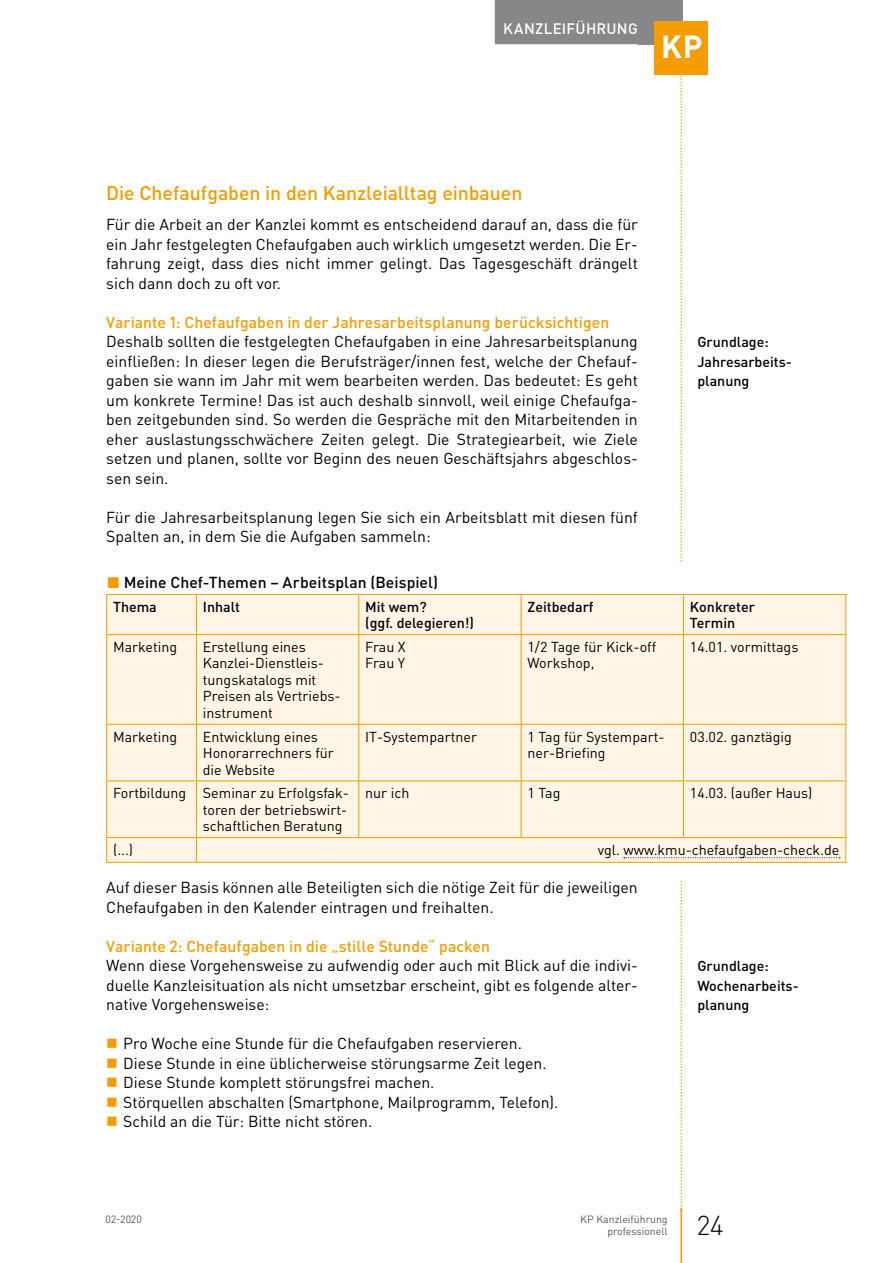
<style>
.page{position:relative;width:893px;height:1263px;background:#fff}
.page>*{position:absolute;margin:0;border:0;box-sizing:border-box;transform-origin:0 0}
.t1{font:700 31.5px "DIN Pro";color:#fff}
.t2{font:300 27px "DIN Pro";color:#000}
.t3{font:500 19.5px "DIN Pro";color:#f59c00}
.t4{font:15.75px/19.5px "DIN Pro";color:#000;text-align:justify}
.t5{font:500 15.75px "DIN Pro";letter-spacing:.005em;color:#f59c00}
.t6{font:500 15.75px "DIN Pro";letter-spacing:.005em;color:#000}
.t7{font:500 15px "DIN Pro";letter-spacing:.015em;color:#fff}
.t8{font:14.25px/16.5px "DIN Pro";color:#000}
.t9{font:500 14.25px/19.5px "DIN Pro";color:#000}
.t10{font:10.5px/12.8px "DIN Pro";color:#575756;text-align:right}
.s1{color:#f59c00}
</style>
<div class="page">
<hr style="left:680px;top:1208px;width:2px;height:55px;background:#f59c00">
<div style="left:495px;top:0;width:151px;height:44px;background:#878787"></div>
<div style="left:107px;top:595px;width:517px;height:267px;background:#fef5e6"></div>
<hr style="left:196px;top:837px;width:163px;height:1px;background:#f59c00">
<svg style="left:196px;top:838px;width:1px;height:24px"></svg>
<hr style="left:359px;top:837px;width:162px;height:1px;background:#f59c00">
<hr style="left:521px;top:837px;width:162px;height:1px;background:#f59c00">
<hr style="left:196px;top:862px;width:163px;height:1px;background:#f59c00">
<hr style="left:359px;top:862px;width:162px;height:1px;background:#f59c00">
<hr style="left:521px;top:862px;width:162px;height:1px;background:#f59c00">
<hr style="left:106px;top:594px;width:90px;height:1px;background:#f59c00">
<hr style="left:106px;top:595px;width:1px;height:39px;background:#f59c00">
<hr style="left:196px;top:594px;width:163px;height:1px;background:#f59c00">
<hr style="left:196px;top:595px;width:1px;height:39px;background:#f59c00">
<hr style="left:359px;top:594px;width:162px;height:1px;background:#f59c00">
<hr style="left:358px;top:595px;width:1px;height:39px;background:#f59c00">
<hr style="left:521px;top:594px;width:162px;height:1px;background:#f59c00">
<hr style="left:521px;top:595px;width:1px;height:39px;background:#f59c00">
<hr style="left:106px;top:634px;width:90px;height:1px;background:#f59c00">
<hr style="left:106px;top:635px;width:1px;height:89px;background:#f59c00">
<hr style="left:196px;top:634px;width:163px;height:1px;background:#f59c00">
<hr style="left:196px;top:635px;width:1px;height:89px;background:#f59c00">
<hr style="left:359px;top:634px;width:162px;height:1px;background:#f59c00">
<hr style="left:358px;top:635px;width:1px;height:89px;background:#f59c00">
<hr style="left:521px;top:634px;width:162px;height:1px;background:#f59c00">
<hr style="left:521px;top:635px;width:1px;height:89px;background:#f59c00">
<hr style="left:106px;top:724px;width:90px;height:1px;background:#f59c00">
<hr style="left:106px;top:725px;width:1px;height:55px;background:#f59c00">
<hr style="left:196px;top:724px;width:163px;height:1px;background:#f59c00">
<hr style="left:196px;top:725px;width:1px;height:55px;background:#f59c00">
<hr style="left:359px;top:724px;width:162px;height:1px;background:#f59c00">
<hr style="left:358px;top:725px;width:1px;height:55px;background:#f59c00">
<hr style="left:521px;top:724px;width:162px;height:1px;background:#f59c00">
<hr style="left:521px;top:725px;width:1px;height:55px;background:#f59c00">
<hr style="left:106px;top:780px;width:90px;height:1px;background:#f59c00">
<hr style="left:106px;top:781px;width:1px;height:56px;background:#f59c00">
<hr style="left:196px;top:780px;width:163px;height:1px;background:#f59c00">
<hr style="left:196px;top:781px;width:1px;height:56px;background:#f59c00">
<hr style="left:359px;top:780px;width:162px;height:1px;background:#f59c00">
<hr style="left:358px;top:781px;width:1px;height:56px;background:#f59c00">
<hr style="left:521px;top:780px;width:162px;height:1px;background:#f59c00">
<hr style="left:521px;top:781px;width:1px;height:56px;background:#f59c00">
<hr style="left:106px;top:837px;width:90px;height:1px;background:#f59c00">
<svg style="left:106px;top:838px;width:1px;height:24px"></svg>
<hr style="left:106px;top:862px;width:90px;height:1px;background:#f59c00">
<svg style="left:624px;top:0;width:222px;height:1212px"></svg>
<p class="t7" style="left:503px;top:18px;width:136px">Kanzleiführung</p>
<h1 class="t1" style="left:661px;top:26px;width:43px">KP</h1>
<p class="t3" style="left:106px;top:180px;width:418px">Die Chefaufgaben in den Kanzleialltag einbauen</p>
<p class="t4" style="left:106px;top:214px;width:533px">Für die Arbeit an der Kanzlei kommt es entscheidend darauf an, dass die für ein Jahr festgelegten Chefaufgaben auch wirklich umgesetzt werden. Die Er&shy;fahrung zeigt, dass dies nicht immer gelingt. Das Tagesgeschäft drängelt sich dann doch zu oft vor.</p>
<p class="t5" style="left:106px;top:311px;width:504px">Variante 1: Chefaufgaben in der Jahresarbeitsplanung berücksichtigen</p>
<p class="t4" style="left:106px;top:331px;width:533px">Deshalb sollten die festgelegten Chefaufgaben in eine Jahresarbeitsplanung einfließen: In dieser legen die Berufsträger/innen fest, welche der Chefauf&shy;gaben sie wann im Jahr mit wem bearbeiten werden. Das bedeutet: Es geht um konkrete Termine! Das ist auch deshalb sinnvoll, weil einige Chefaufga&shy;ben zeitgebunden sind. So werden die Gespräche mit den Mitarbeitenden in eher auslastungsschwächere Zeiten gelegt. Die Strategiearbeit, wie Ziele setzen und planen, sollte vor Beginn des neuen Geschäftsjahrs abgeschlos&shy;sen sein.</p>
<p class="t4" style="left:106px;top:507px;width:533px">Für die Jahresarbeitsplanung legen Sie sich ein Arbeitsblatt mit diesen fünf<br>Spalten an, in dem Sie die Aufgaben sammeln:</p>
<p class="t6" style="left:107px;top:572px;width:333px"><span class="s1">◼</span> Meine Chef-Themen – Arbeitsplan (Beispiel)</p>
<p class="t9" style="left:113px;top:596px;width:45px">Thema</p>
<p class="t9" style="left:203px;top:596px;width:39px">Inhalt</p>
<p class="t9" style="left:365px;top:598px;width:110px;line-height:16.5px">Mit wem?<br>(ggf. delegieren!)</p>
<p class="t9" style="left:527px;top:596px;width:68px">Zeitbedarf</p>
<p class="t9" style="left:690px;top:598px;width:67px;line-height:16.5px">Konkreter<br>Termin</p>
<p class="t8" style="left:113px;top:638px;width:66px">Marketing</p>
<p class="t8" style="left:203px;top:638px;width:139px">Erstellung eines<br>Kanzlei-Dienstleis&shy;tungskatalogs mit<br>Preisen als Vertriebs&shy;instrument</p>
<p class="t8" style="left:365px;top:638px;width:42px">Frau X<br>Frau Y</p>
<p class="t8" style="left:527px;top:638px;width:130px">1/2 Tage für Kick-off<br>Workshop,</p>
<p class="t8" style="left:690px;top:638px;width:110px">14.01. vormittags</p>
<p class="t8" style="left:113px;top:727px;width:66px">Marketing</p>
<p class="t8" style="left:203px;top:727px;width:132px">Entwicklung eines<br>Honorarrechners für die Website</p>
<p class="t8" style="left:365px;top:727px;width:113px">IT-Systempartner</p>
<p class="t8" style="left:528px;top:727px;width:138px">1 Tag für Systempart&shy;ner-Briefing</p>
<p class="t8" style="left:690px;top:727px;width:103px">03.02. ganztägig</p>
<p class="t8" style="left:203px;top:784px;width:147px;text-align:justify;text-indent:-90px">Fortbildung Seminar zu Erfolgsfak&shy;toren der betriebswirt&shy;schaftlichen Beratung</p>
<p class="t8" style="left:365px;top:784px;width:46px">nur ich</p>
<p class="t8" style="left:528px;top:784px;width:34px">1 Tag</p>
<p class="t8" style="left:690px;top:784px;width:124px">14.03. (außer Haus)</p>
<p class="t8" style="left:113px;top:841px;width:22px">(...)</p>
<p class="t8" style="left:598px;top:841px;width:243px">vgl. www.kmu-chefaufgaben-check.de</p>
<p class="t4" style="left:106px;top:877px;width:533px">Auf dieser Basis können alle Beteiligten sich die nötige Zeit für die jeweiligen<br>Chefaufgaben in den Kalender eintragen und freihalten.</p>
<p class="t5" style="left:106px;top:935px;width:385px">Variante 2: Chefaufgaben in die „stille Stunde“ packen</p>
<p class="t4" style="left:106px;top:955px;width:533px">Wenn diese Vorgehensweise zu aufwendig oder auch mit Blick auf die indivi&shy;duelle Kanzleisituation als nicht umsetzbar erscheint, gibt es folgende alter&shy;native Vorgehensweise:</p>
<p class="t4" style="left:123px;top:1033px;width:437px;text-align:left">Pro Woche eine Stunde für die Chefaufgaben reservieren.<br>Diese Stunde in eine üblicherweise störungsarme Zeit legen.<br>Diese Stunde komplett störungsfrei machen.<br>Störquellen abschalten (Smartphone, Mailprogramm, Telefon).<br>Schild an die Tür: Bitte nicht stören.</p>
<p class="t9" style="left:697px;top:332px;width:96px">Grundlage:<br>Jahresarbeits&shy;planung</p>
<p class="t9" style="left:697px;top:956px;width:103px">Grundlage:<br>Wochenarbeits&shy;planung</p>
<p class="t10" style="left:106px;top:1212px;width:38px">02-2020</p>
<p class="t10" style="left:580px;top:1212px;width:89px">KP Kanzleiführung professionell</p>
<h2 class="t2" style="left:697px;top:1207px;width:28px">24</h2>
</div>
